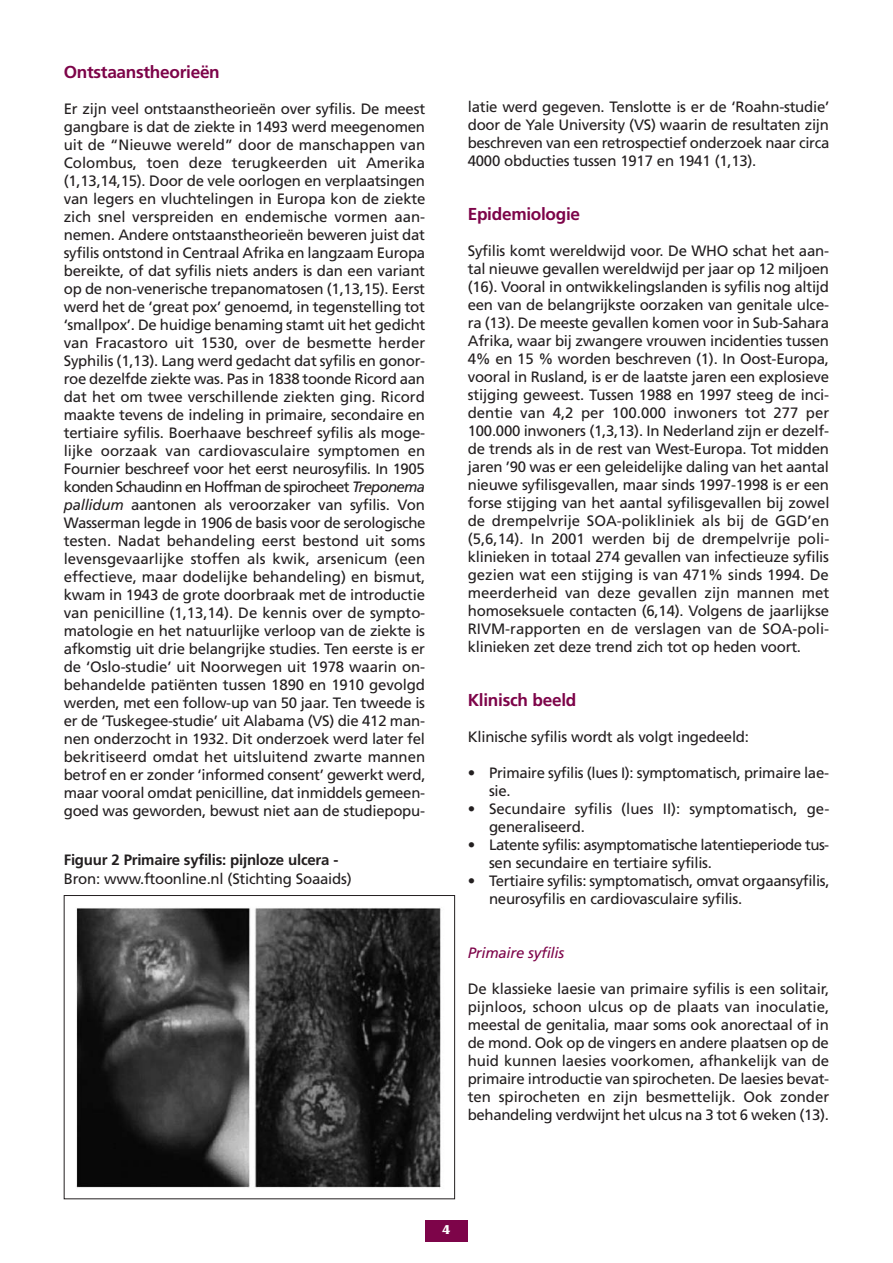
<style>
.page{position:relative;width:893px;height:1263px;background:#fff}
.page>*{position:absolute;margin:0;border:0;box-sizing:border-box;transform-origin:0 0}
.t1{font:700 17.25px "Frutiger";letter-spacing:-.015em;color:#7d0449}
.t2{font:15px/18px "Frutiger";letter-spacing:-.015em;color:#231f20;text-align:justify}
.t3{font:700 15px "Frutiger";letter-spacing:-.015em;color:#231f20}
.t4{font:italic 15px "Frutiger";letter-spacing:-.015em;color:#7d0449}
.t5{font:700 13.5px "Friz Quadrata";color:#fff}
.s1{font-style:italic}
</style>
<div class="page">
<div style="left:425px;top:1220px;width:43px;height:22px;background:#7d0449"></div>
<img style="left:76px;top:908px;width:365px;height:280px">
<div style="left:64px;top:895px;width:391px;height:304px;border:1px solid #231f20"></div>
<p class="t1" style="left:64px;top:65px;width:158px">Ontstaanstheorieën</p>
<p class="t2" style="left:64px;top:101px;width:363px">Er zijn veel ontstaanstheorieën over syfilis. De meest gangbare is dat de ziekte in 1493 werd meegenomen uit de “Nieuwe wereld” door de manschappen van Colombus, toen deze terugkeerden uit Amerika (1,13,14,15). Door de vele oorlogen en verplaatsingen van legers en vluchtelingen in Europa kon de ziekte zich snel verspreiden en endemische vormen aan&shy;nemen. Andere ontstaanstheorieën beweren juist dat syfilis ontstond in Centraal Afrika en langzaam Europa bereikte, of dat syfilis niets anders is dan een variant op de non-venerische trepanomatosen (1,13,15). Eerst werd het de ‘great pox’ genoemd, in tegenstelling tot ‘smallpox’. De huidige benaming stamt uit het gedicht van Fracastoro uit 1530, over de besmette herder Syphilis (1,13). Lang werd gedacht dat syfilis en gonor&shy;roe dezelfde ziekte was. Pas in 1838 toonde Ricord aan dat het om twee verschillende ziekten ging. Ricord maakte tevens de indeling in primaire, secondaire en tertiaire syfilis. Boerhaave beschreef syfilis als moge&shy;lijke oorzaak van cardiovasculaire symptomen en Fournier beschreef voor het eerst neurosyfilis. In 1905 konden Schaudinn en Hoffman de spirocheet <span class="s1">Treponema pallidum</span> aantonen als veroorzaker van syfilis. Von Wasserman legde in 1906 de basis voor de serologische testen. Nadat behandeling eerst bestond uit soms levensgevaarlijke stoffen als kwik, arsenicum (een effectieve, maar dodelijke behandeling) en bismut, kwam in 1943 de grote doorbraak met de introductie van penicilline (1,13,14). De kennis over de sympto&shy;matologie en het natuurlijke verloop van de ziekte is afkomstig uit drie belangrijke studies. Ten eerste is er de ‘Oslo-studie’ uit Noorwegen uit 1978 waarin on&shy;behandelde patiënten tussen 1890 en 1910 gevolgd werden, met een follow-up van 50 jaar. Ten tweede is er de ‘Tuskegee-studie’ uit Alabama (VS) die 412 man&shy;nen onderzocht in 1932. Dit onderzoek werd later fel bekritiseerd omdat het uitsluitend zwarte mannen betrof en er zonder ‘informed consent’ gewerkt werd, maar vooral omdat penicilline, dat inmiddels gemeen&shy;goed was geworden, bewust niet aan de studiepopu-</p>
<p class="t2" style="left:468px;top:99px;width:363px">latie werd gegeven. Tenslotte is er de ‘Roahn-studie’ door de Yale University (VS) waarin de resultaten zijn beschreven van een retrospectief onderzoek naar circa 4000 obducties tussen 1917 en 1941 (1,13).</p>
<p class="t1" style="left:468px;top:207px;width:114px">Epidemiologie</p>
<p class="t2" style="left:468px;top:243px;width:363px">Syfilis komt wereldwijd voor. De WHO schat het aan&shy;tal nieuwe gevallen wereldwijd per jaar op 12 miljoen (16). Vooral in ontwikkelingslanden is syfilis nog altijd een van de belangrijkste oorzaken van genitale ulce&shy;ra (13). De meeste gevallen komen voor in Sub-Sahara Afrika, waar bij zwangere vrouwen incidenties tussen 4% en 15 % worden beschreven (1). In Oost-Europa, vooral in Rusland, is er de laatste jaren een explosieve stijging geweest. Tussen 1988 en 1997 steeg de inci&shy;dentie van 4,2 per 100.000 inwoners tot 277 per 100.000 inwoners (1,3,13). In Nederland zijn er dezelf&shy;de trends als in de rest van West-Europa. Tot midden jaren ’90 was er een geleidelijke daling van het aantal nieuwe syfilisgevallen, maar sinds 1997-1998 is er een forse stijging van het aantal syfilisgevallen bij zowel de drempelvrije SOA-polikliniek als bij de GGD’en (5,6,14). In 2001 werden bij de drempelvrije poli&shy;klinieken in totaal 274 gevallen van infectieuze syfilis gezien wat een stijging is van 471% sinds 1994. De meerderheid van deze gevallen zijn mannen met homoseksuele contacten (6,14). Volgens de jaarlijkse RIVM-rapporten en de verslagen van de SOA-poli&shy;klinieken zet deze trend zich tot op heden voort.</p>
<p class="t1" style="left:468px;top:693px;width:110px">Klinisch beeld</p>
<p class="t2" style="left:468px;top:729px;width:283px">Klinische syfilis wordt als volgt ingedeeld:</p>
<p class="t2" style="left:489px;top:765px;width:341px;text-indent:-21px">• Primaire syfilis (lues I): symptomatisch, primaire lae&shy;sie.</p>
<p class="t2" style="left:489px;top:801px;width:342px;text-indent:-21px">• Secundaire syfilis (lues II): symptomatisch, ge&shy;generaliseerd.</p>
<p class="t2" style="left:489px;top:837px;width:342px;text-indent:-21px">• Latente syfilis: asymptomatische latentieperiode tus&shy;sen secundaire en tertiaire syfilis.</p>
<p class="t2" style="left:489px;top:873px;width:342px;text-indent:-21px">• Tertiaire syfilis: symptomatisch, omvat orgaansyfilis, neurosyfilis en cardiovasculaire syfilis.</p>
<p class="t4" style="left:468px;top:947px;width:98px">Primaire syfilis</p>
<p class="t2" style="left:468px;top:981px;width:363px">De klassieke laesie van primaire syfilis is een solitair, pijnloos, schoon ulcus op de plaats van inoculatie, meestal de genitalia, maar soms ook anorectaal of in de mond. Ook op de vingers en andere plaatsen op de huid kunnen laesies voorkomen, afhankelijk van de primaire introductie van spirocheten. De laesies bevat&shy;ten spirocheten en zijn besmettelijk. Ook zonder behandeling verdwijnt het ulcus na 3 tot 6 weken (13).</p>
<p class="t3" style="left:64px;top:854px;width:276px">Figuur 2 Primaire syfilis: pijnloze ulcera -</p>
<p class="t2" style="left:64px;top:871px;width:289px">Bron: www.ftoonline.nl (Stichting Soaaids)</p>
<p class="t5" style="left:443px;top:1222px;width:9px">4</p>
</div>
